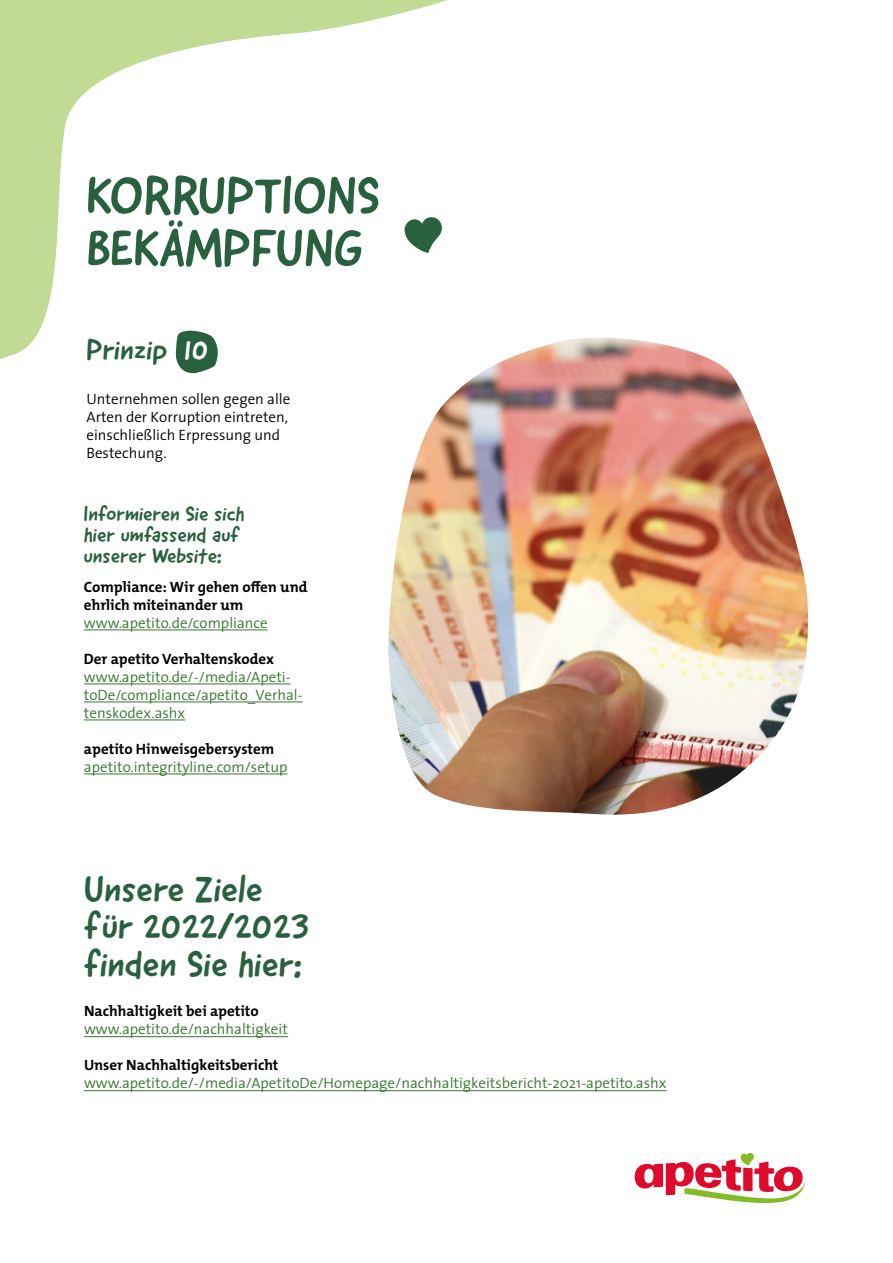
<style>
.page{position:relative;width:893px;height:1263px;background:#fff}
.page>*{position:absolute;margin:0;border:0;box-sizing:border-box;transform-origin:0 0}
.t1{font:52.5px/52.5px "Good Dog New";color:#296140}
.t2{font:37.5px/37.5px "Good Dog New";color:#296140}
.t3{font:30px "Good Dog New";color:#296140}
.t4{font:21px/21px "Good Dog New";color:#296140}
.t5{font:300 15px/18px "The Sans";color:#36772f}
.t6{font:700 15px/18px "The Mix Os F";color:#000}
.t7{font:300 15px/18px "The Sans";color:#000}
.s1{color:#fff}
</style>
<div class="page">
<svg style="left:0;top:0;width:607px;height:373px"></svg>
<img style="left:388px;top:338px;width:420px;height:477px">
<svg style="left:404px;top:216px;width:39px;height:37px"></svg>
<hr style="left:84px;top:630px;width:184px;height:1px;background:#36772f">
<hr style="left:84px;top:684px;width:207px;height:1px;background:#36772f">
<hr style="left:84px;top:702px;width:219px;height:1px;background:#36772f">
<hr style="left:84px;top:720px;width:101px;height:1px;background:#36772f">
<hr style="left:84px;top:774px;width:203px;height:1px;background:#36772f">
<svg style="left:635px;top:1153px;width:170px;height:50px"></svg>
<hr style="left:84px;top:1036px;width:204px;height:1px;background:#36772f">
<hr style="left:84px;top:1090px;width:583px;height:1px;background:#36772f">
<h1 class="t1" style="left:87px;top:169px;width:295px">KORRUPTIONS<br>BEKÄMPFUNG</h1>
<h3 class="t3" style="left:87px;top:330px;width:124px">Prinzip <span class="s1">10</span></h3>
<p class="t7" style="left:87px;top:389px;width:205px">Unternehmen sollen gegen alle<br>Arten der Korruption eintreten, einschließlich Erpressung und<br>Bestechung.</p>
<h3 class="t4" style="left:84px;top:503px;width:162px">Informieren Sie sich hier umfassend auf unserer Website:</h3>
<p class="t6" style="left:84px;top:578px;width:225px">Compliance: Wir gehen offen und ehrlich miteinander um</p>
<p class="t5" style="left:84px;top:613px;width:185px">www.apetito.de/compliance</p>
<p class="t6" style="left:84px;top:650px;width:192px">Der apetito Verhaltenskodex</p>
<p class="t5" style="left:84px;top:667px;width:220px">www.apetito.de/-/media/Apeti&shy;toDe/compliance/apetito_Verhal&shy;tenskodex.ashx</p>
<p class="t6" style="left:84px;top:740px;width:192px">apetito Hinweisgebersystem</p>
<p class="t5" style="left:84px;top:757px;width:205px">apetito.integrityline.com/setup</p>
<h2 class="t2" style="left:84px;top:870px;width:227px">Unsere Ziele für 2022/2023 finden Sie hier:</h2>
<p class="t6" style="left:84px;top:1002px;width:176px">Nachhaltigkeit bei apetito</p>
<p class="t5" style="left:84px;top:1020px;width:205px">www.apetito.de/nachhaltigkeit</p>
<p class="t6" style="left:84px;top:1056px;width:196px">Unser Nachhaltigkeitsbericht</p>
<p class="t5" style="left:84px;top:1074px;width:584px">www.apetito.de/-/media/ApetitoDe/Homepage/nachhaltigkeitsbericht-2021-apetito.ashx</p>
</div>
